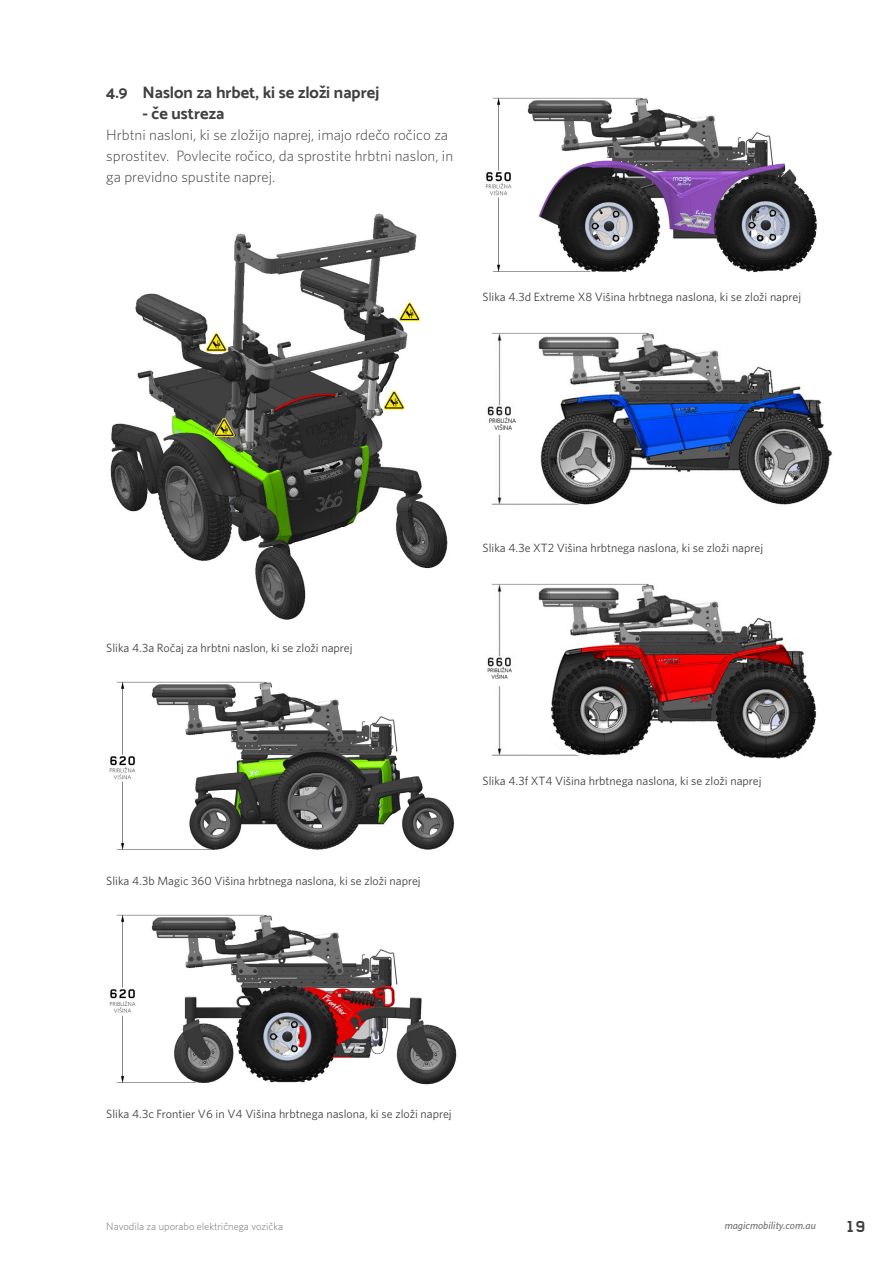
<style>
.page{position:relative;width:893px;height:1263px;background:#fff}
.page>*{position:absolute;margin:0;border:0;box-sizing:border-box;transform-origin:0 0}
.Sub_Heading_1_Live{font:700 16.5px "Catamaran";color:#3f4042}
.Body_Copy{font:300 15px/21px "Whitney";color:#3f4042}
.t1{font:15px "Alpha Headline";color:#3f4042}
.Picture_footnote{font:12px "Whitney";color:#3f4042}
.t2{font:300 10.5px "Whitney";color:#6c6f72}
.t3{font:italic 500 10.5px "Whitney";color:#6c6f72}
</style>
<div class="page">
<img style="left:110px;top:213px;width:338px;height:406px">
<img style="left:109px;top:681px;width:346px;height:169px">
<img style="left:109px;top:914px;width:348px;height:171px">
<img style="left:485px;top:97px;width:332px;height:176px">
<img style="left:487px;top:332px;width:346px;height:173px">
<img style="left:487px;top:583px;width:330px;height:176px">
<p class="Sub_Heading_1_Live" style="left:106px;top:82px;width:275px">4.9 Naslon za hrbet, ki se zloži naprej</p>
<p class="Sub_Heading_1_Live" style="left:142px;top:103px;width:83px">- če ustreza</p>
<p class="Body_Copy" style="left:106px;top:124px;width:348px">Hrbtni nasloni, ki se zložijo naprej, imajo rdečo ročico za sprostitev. Povlecite ročico, da sprostite hrbtni naslon, in ga previdno spustite naprej.</p>
<p class="Picture_footnote" style="left:483px;top:289px;width:320px">Slika 4.3d Extreme X8 Višina hrbtnega naslona, ki se zloži naprej</p>
<p class="Picture_footnote" style="left:106px;top:640px;width:248px">Slika 4.3a Ročaj za hrbtni naslon, ki se zloži naprej</p>
<p class="Picture_footnote" style="left:106px;top:873px;width:316px">Slika 4.3b Magic 360 Višina hrbtnega naslona, ki se zloži naprej</p>
<p class="Picture_footnote" style="left:483px;top:540px;width:282px">Slika 4.3e XT2 Višina hrbtnega naslona, ki se zloži naprej</p>
<p class="Picture_footnote" style="left:483px;top:773px;width:280px">Slika 4.3f XT4 Višina hrbtnega naslona, ki se zloži naprej</p>
<p class="Picture_footnote" style="left:106px;top:1106px;width:347px">Slika 4.3c Frontier V6 in V4 Višina hrbtnega naslona, ki se zloži naprej</p>
<p class="t2" style="left:106px;top:1219px;width:178px">Navodila za uporabo električnega vozička</p>
<p class="t3" style="left:725px;top:1219px;width:93px">magicmobility.com.au</p>
<p class="t1" style="left:846px;top:1216px;width:21px">19</p>
</div>
